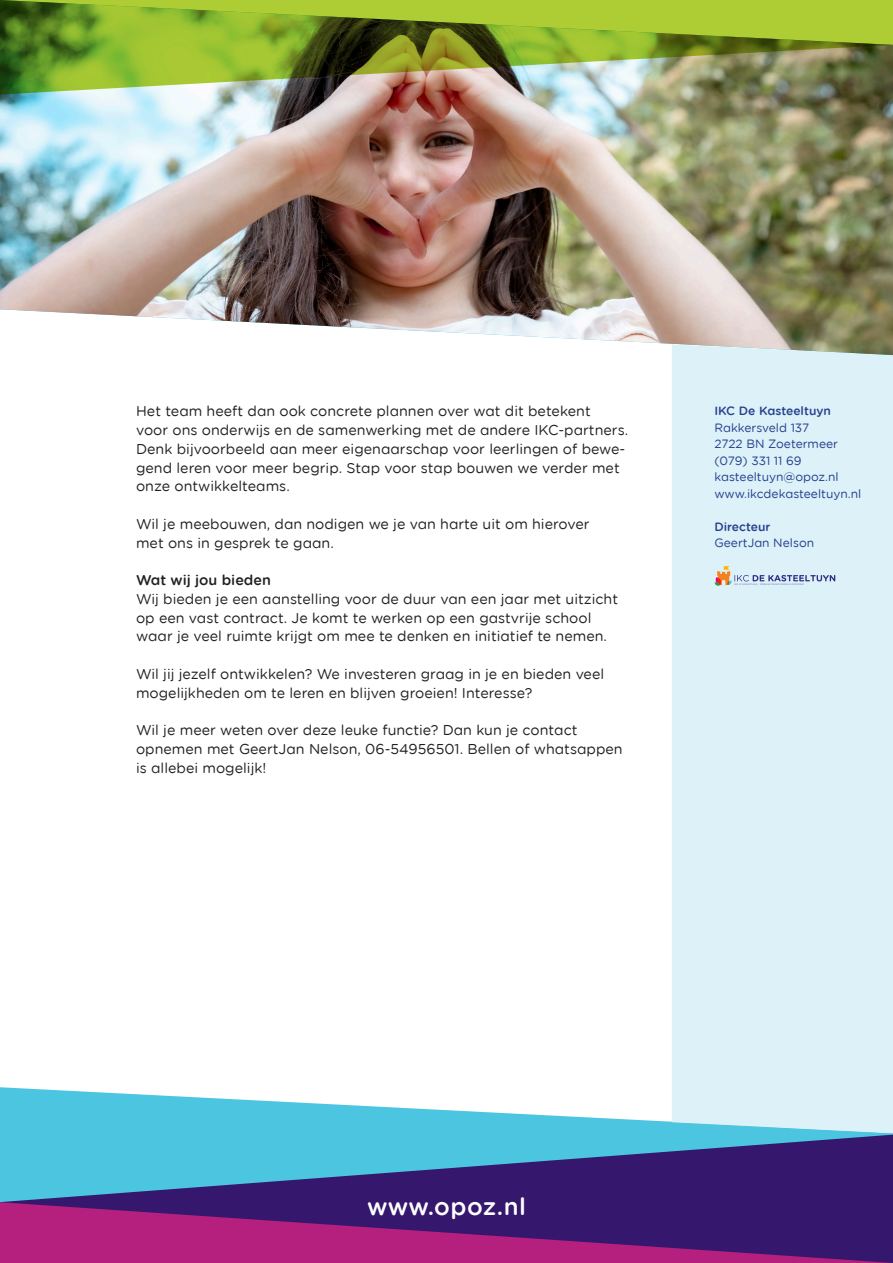
<style>
.page{position:relative;width:893px;height:1263px;background:#fff}
.page>*{position:absolute;margin:0;border:0;box-sizing:border-box;transform-origin:0 0}
.t1{font:500 24px "VGM Gotham Rounded";letter-spacing:.015em;color:#fff}
.t2{font:14.25px/18.8px "VGM Gotham Rounded";color:#231f20}
.t3{font:500 14.25px "VGM Gotham Rounded";color:#231f20}
.t4{font:12px "VGM Gotham Rounded";color:#253f8e}
.t5{font:500 12px "VGM Gotham Rounded";color:#253f8e}
</style>
<div class="page">
<svg style="left:0;top:1087px;width:893px;height:48px;fill:#4cc6e0"></svg>
<svg style="left:0;top:1135px;width:893px;height:128px;background:#59478f"></svg>
<div style="left:672px;top:355px;width:221px;height:778px;background:#dcf1f8"></div>
<img style="left:0;top:95px;width:893px;height:260px">
<img style="left:0;top:0;width:893px;height:95px">
<svg style="left:715px;top:566px;width:120px;height:20px;background:#c7d1db"></svg>
<p class="t2" style="left:136px;top:401px;width:456px">Het team heeft dan ook concrete plannen over wat dit betekent</p>
<p class="t2" style="left:136px;top:420px;width:494px">voor ons onderwijs en de samenwerking met de andere IKC-partners.<br>Denk bijvoorbeeld aan meer eigenaarschap voor leerlingen of bewe&shy;gend leren voor meer begrip. Stap voor stap bouwen we verder met onze ontwikkelteams.</p>
<p class="t2" style="left:136px;top:514px;width:455px">Wil je meebouwen, dan nodigen we je van harte uit om hierover</p>
<p class="t2" style="left:136px;top:533px;width:199px">met ons in gesprek te gaan.</p>
<p class="t3" style="left:136px;top:570px;width:136px">Wat wij jou bieden</p>
<p class="t2" style="left:136px;top:589px;width:484px">Wij bieden je een aanstelling voor de duur van een jaar met uitzicht op een vast contract. Je komt te werken op een gastvrije school</p>
<p class="t2" style="left:136px;top:626px;width:472px">waar je veel ruimte krijgt om mee te denken en initiatief te nemen.</p>
<p class="t2" style="left:136px;top:664px;width:470px">Wil jij jezelf ontwikkelen? We investeren graag in je en bieden veel mogelijkheden om te leren en blijven groeien! Interesse?</p>
<p class="t2" style="left:136px;top:720px;width:443px">Wil je meer weten over deze leuke functie? Dan kun je contact</p>
<p class="t2" style="left:136px;top:739px;width:488px">opnemen met GeertJan Nelson, 06-54956501. Bellen of whatsappen</p>
<p class="t2" style="left:136px;top:758px;width:132px">is allebei mogelijk!</p>
<p class="t5" style="left:714px;top:402px;width:118px">IKC De Kasteeltuyn</p>
<p class="t4" style="left:714px;top:419px;width:96px">Rakkersveld 137</p>
<p class="t4" style="left:714px;top:435px;width:125px">2722 BN Zoetermeer</p>
<p class="t4" style="left:714px;top:452px;width:89px">(079) 331 11 69</p>
<p class="t4" style="left:714px;top:468px;width:126px">kasteeltuyn@opoz.nl</p>
<p class="t4" style="left:714px;top:485px;width:148px">www.ikcdekasteeltuyn.nl</p>
<p class="t5" style="left:714px;top:518px;width:58px">Directeur</p>
<p class="t4" style="left:714px;top:534px;width:101px">GeertJan Nelson</p>
<p class="t1" style="left:367px;top:1189px;width:160px">www.opoz.nl</p>
</div>
